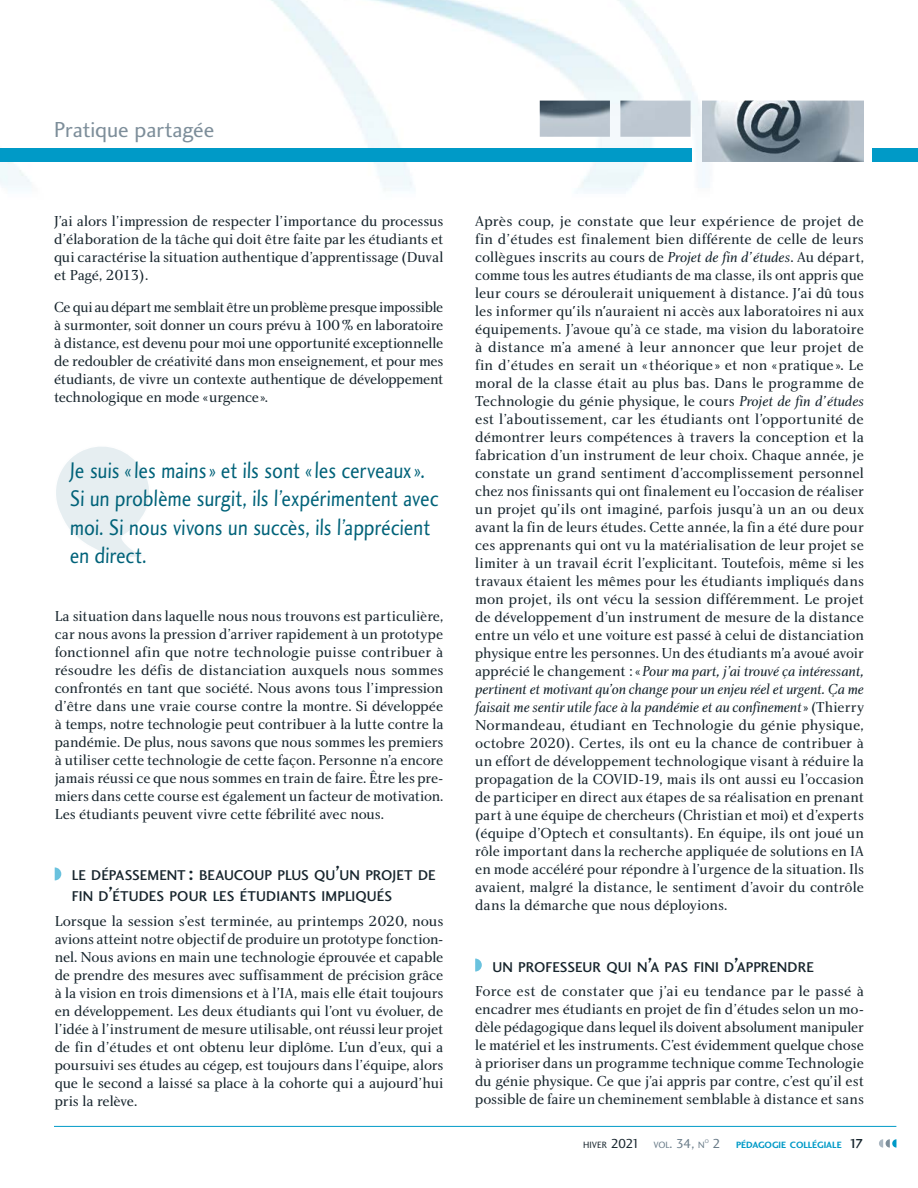
<style>
.page{position:relative;width:918px;height:1188px;background:#fff}
.page>*{position:absolute;margin:0;border:0;box-sizing:border-box;transform-origin:0 0}
.ExergueGauche__OK{font:23.4px/28.5px "Charlotte Sans Book Plain";color:#006279;scale:.85 1}
.t1{font:22.5px "Charlotte Sans Book Plain";letter-spacing:-.005em;color:#7d8e9a}
.Article__OK{font:15px/18px "Charlotte Book Plain";letter-spacing:-.015em;color:#17252d;text-align:justify}
.SousTitre__OK{font:14.7px/21px "Charlotte Sans Medium Plain";letter-spacing:.005em;color:#17252d}
.t2{font:9.45px "Charlotte Sans Bold Plain";color:#009ac7}
.t3{font:9.45px "Charlotte Sans Book Plain";color:#17252d}
.t4{font:5.55px "Charlotte Sans Book Plain";color:#697b88}
.s1{font-size:21px}
.s2{font-family:"Charlotte Book Italic Plain"}
.s3{font-size:13.5px}
.s4{color:#697b88}
.s5{font-size:13.5px;color:#697b88}
.s6{font-family:"Charlotte Sans Book Plain";font-size:13.5px;color:#697b88}
.s7{font-family:"Charlotte Sans Medium Plain";font-size:13.5px;color:#17252d}
</style>
<div class="page">
<div style="left:872px;top:148px;width:46px;height:14px;background:#009ac7"></div>
<div style="left:0;top:148px;width:691px;height:14px;background:#009ac7"></div>
<svg style="left:879px;top:1139px;width:17px;height:9px"></svg>
<hr style="left:54px;top:1126px;width:842px;height:1px;background:#009ac7">
<img style="left:540px;top:101px;width:324px;height:61px">
<svg style="left:56px;top:447px;width:93px;height:110px"></svg>
<svg style="left:55px;top:867px;width:6px;height:14px"></svg>
<svg style="left:475px;top:959px;width:7px;height:13px"></svg>
<p class="t1" style="left:54px;top:116px;width:162px">Pratique partagée</p>
<p class="Article__OK" style="left:54px;top:212px;width:391px">J’ai alors l’impression de respecter l’importance du processus d’élaboration de la tâche qui doit être faite par les étudiants et qui caractérise la situation authentique d’apprentissage (Duval et Pagé, 2013).</p>
<p class="Article__OK" style="left:54px;top:297px;width:391px">Ce qui au départ me semblait être un problème presque impossible à surmonter, soit donner un cours prévu à 100% en laboratoire à distance, est devenu pour moi une opportunité exceptionnelle de redoubler de créativité dans mon enseignement, et pour mes étudiants, de vivre un contexte authentique de développement technologique en mode «urgence».</p>
<p class="ExergueGauche__OK" style="left:70px;top:455px;width:440px">Je suis «les mains » et ils sont «les cerveaux ».<br>Si un problème surgit, ils l’expérimentent avec moi. Si nous vivons un succès, ils l’apprécient en direct.</p>
<p class="Article__OK" style="left:55px;top:607px;width:390px">La situation dans laquelle nous nous trouvons est particulière, car nous avons la pression d’arriver rapidement à un prototype fonctionnel afin que notre technologie puisse contribuer à résoudre les défis de distanciation auxquels nous sommes confrontés en tant que société. Nous avons tous l’impression d’être dans une vraie course contre la montre. Si développée à temps, notre technologie peut contribuer à la lutte contre la pandémie. De plus, nous savons que nous sommes les premiers à utiliser cette technologie de cette façon. Personne n’a encore jamais réussi ce que nous sommes en train de faire. Être les pre&shy;miers dans cette course est également un facteur de motivation.<br>Les étudiants peuvent vivre cette fébrilité avec nous.</p>
<p class="SousTitre__OK" style="left:72px;top:865px;width:365px">LE DÉPASSEMENT <span class="s1">:</span> BEAUCOUP PLUS QU<span class="s1">’</span>UN PROJET DE<br>FIN D<span class="s1">’</span>ÉTUDES POUR LES ÉTUDIANTS IMPLIQUÉS</p>
<p class="Article__OK" style="left:55px;top:912px;width:390px">Lorsque la session s’est terminée, au printemps 2020, nous avions atteint notre objectif de produire un prototype fonction&shy;nel. Nous avions en main une technologie éprouvée et capable de prendre des mesures avec suffisamment de précision grâce à la vision en trois dimensions et à l’IA, mais elle était toujours en développement. Les deux étudiants qui l’ont vu évoluer, de l’idée à l’instrument de mesure utilisable, ont réussi leur projet de fin d’études et ont obtenu leur diplôme. L’un d’eux, qui a poursuivi ses études au cégep, est toujours dans l’équipe, alors que le second a laissé sa place à la cohorte qui a aujourd’hui pris la relève.</p>
<p class="Article__OK" style="left:475px;top:212px;width:390px">Après coup, je constate que leur expérience de projet de fin d’études est finalement bien différente de celle de leurs collègues inscrits au cours de <span class="s2">Projet de fin d’études</span>. Au départ, comme tous les autres étudiants de ma classe, ils ont appris que leur cours se déroulerait uniquement à distance. J'ai dû tous les informer qu'ils n'auraient ni accès aux laboratoires ni aux équipements. J’avoue qu’à ce stade, ma vision du laboratoire à distance m’a amené à leur annoncer que leur projet de fin d’études en serait un «théorique » et non «pratique ». Le moral de la classe était au plus bas. Dans le programme de Technologie du génie physique, le cours <span class="s2">Projet de fin d’études </span>est l’aboutissement, car les étudiants ont l’opportunité de démontrer leurs compétences à travers la conception et la fabrication d’un instrument de leur choix. Chaque année, je constate un grand sentiment d’accomplissement personnel chez nos finissants qui ont finalement eu l’occasion de réaliser un projet qu’ils ont imaginé, parfois jusqu’à un an ou deux avant la fin de leurs études. Cette année, la fin a été dure pour ces apprenants qui ont vu la matérialisation de leur projet se limiter à un travail écrit l’explicitant. Toutefois, même si les travaux étaient les mêmes pour les étudiants impliqués dans mon projet, ils ont vécu la session différemment. Le projet de développement d’un instrument de mesure de la distance entre un vélo et une voiture est passé à celui de distanciation physique entre les personnes. Un des étudiants m’a avoué avoir apprécié le changement : «<span class="s2">Pour ma part, j’ai trouvé ça intéressant, pertinent et motivant qu’on change pour un enjeu réel et urgent. Ça me faisait me sentir utile face à la pandémie et au confinement</span>» (Thierry Normandeau, étudiant en Technologie du génie physique, octobre 2020). Certes, ils ont eu la chance de contribuer à un effort de développement technologique visant à réduire la propagation de la COVID-19, mais ils ont aussi eu l’occasion de participer en direct aux étapes de sa réalisation en prenant part à une équipe de chercheurs (Christian et moi) et d’experts (équipe d’Optech et consultants). En équipe, ils ont joué un rôle important dans la recherche appliquée de solutions en IA en mode accéléré pour répondre à l’urgence de la situation. Ils avaient, malgré la distance, le sentiment d’avoir du contrôle dans la démarche que nous déployions.</p>
<p class="SousTitre__OK" style="left:492px;top:956px;width:323px">UN PROFESSEUR QUI N<span class="s1">’</span>A PAS FINI D<span class="s1">’</span>APPRENDRE</p>
<p class="Article__OK" style="left:475px;top:982px;width:390px">Force est de constater que j’ai eu tendance par le passé à encadrer mes étudiants en projet de fin d’études selon un mo&shy;dèle pédagogique dans lequel ils doivent absolument manipuler le matériel et les instruments. C’est évidemment quelque chose à prioriser dans un programme technique comme Technologie du génie physique. Ce que j’ai appris par contre, c’est qu’il est possible de faire un cheminement semblable à distance et sans</p>
<p class="t3" style="left:583px;top:1139px;width:123px">HIVER <span class="s3">2021</span> <span class="s4">VOL</span><span class="s5">. 34,</span> <span class="s4">N</span></p>
<p class="t4" style="left:705px;top:1138px;width:6px">O</p>
<p class="t2" style="left:713px;top:1139px;width:152px"><span class="s6">2</span> PÉDAGOGIE COLLÉGIALE <span class="s7">17</span></p>
</div>
